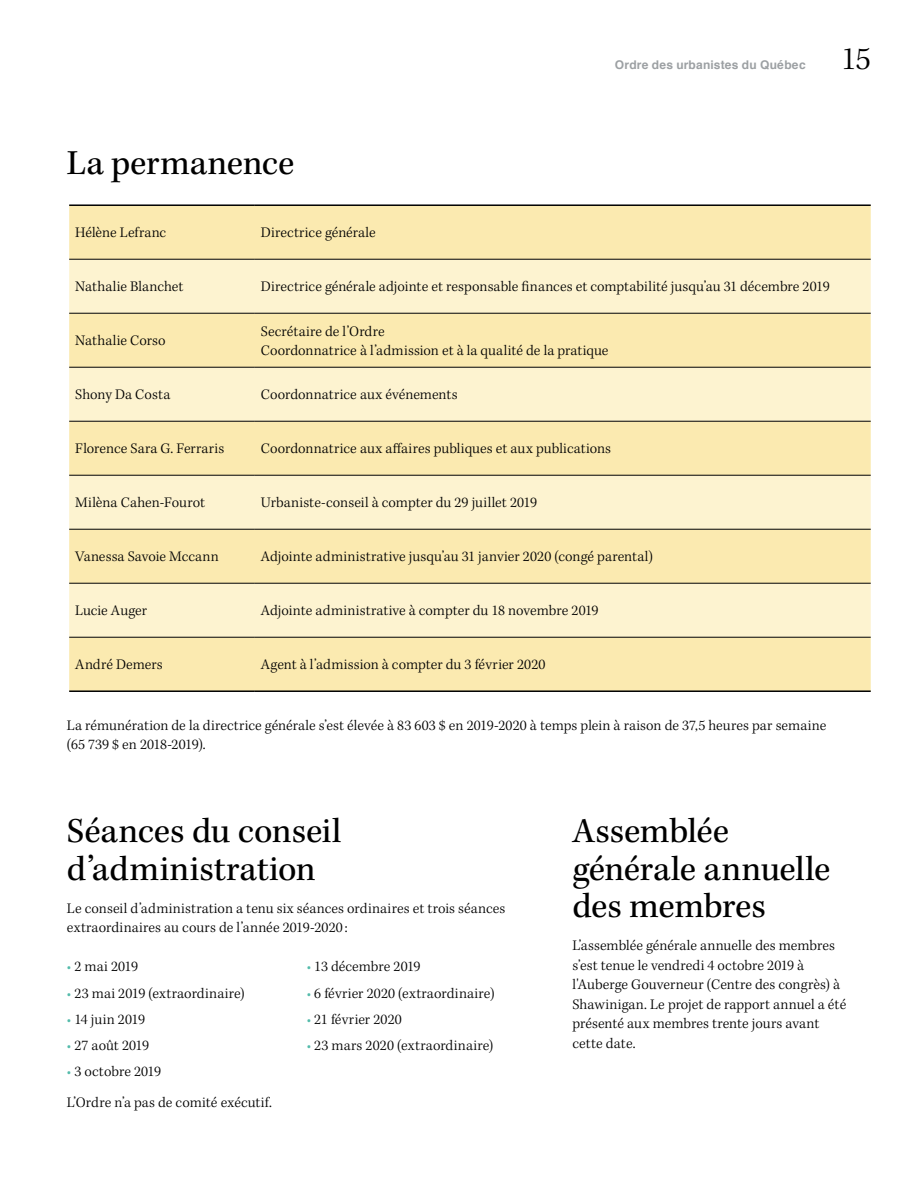
<style>
.page{position:relative;width:918px;height:1188px;background:#fff}
.page>*{position:absolute;margin:0;border:0;box-sizing:border-box;transform-origin:0 0}
.t1{font:36px/37.5px "Kepler Std";letter-spacing:-.005em;color:#000}
.t2{font:300 33px "Kepler Std";color:#000}
.t3{font:300 15px/19.5px "Kepler Std";letter-spacing:.005em;color:#000}
.t4{font:700 12px "Helvetica";letter-spacing:.015em;color:#9ca0a3}
.s1{color:#54bbab}
</style>
<div class="page">
<div style="left:69px;top:206px;width:802px;height:484px;background:#fbeab0"></div>
<svg style="left:69px;top:260px;width:802px;height:377px;background:#faedc1"></svg>
<hr style="left:69px;top:259px;width:186px;height:1px;background:#000">
<hr style="left:255px;top:259px;width:616px;height:1px;background:#000">
<hr style="left:69px;top:313px;width:186px;height:1px;background:#000">
<hr style="left:255px;top:313px;width:616px;height:1px;background:#000">
<hr style="left:69px;top:367px;width:186px;height:1px;background:#000">
<hr style="left:255px;top:367px;width:616px;height:1px;background:#000">
<hr style="left:69px;top:421px;width:186px;height:1px;background:#000">
<hr style="left:255px;top:421px;width:616px;height:1px;background:#000">
<hr style="left:69px;top:475px;width:186px;height:1px;background:#000">
<hr style="left:255px;top:475px;width:616px;height:1px;background:#000">
<hr style="left:69px;top:529px;width:186px;height:1px;background:#000">
<hr style="left:255px;top:529px;width:616px;height:1px;background:#000">
<hr style="left:69px;top:583px;width:186px;height:1px;background:#000">
<hr style="left:255px;top:583px;width:616px;height:1px;background:#000">
<hr style="left:69px;top:637px;width:186px;height:1px;background:#000">
<hr style="left:255px;top:637px;width:616px;height:1px;background:#000">
<hr style="left:69px;top:204px;width:186px;height:2px;background:#000">
<hr style="left:255px;top:204px;width:616px;height:2px;background:#000">
<hr style="left:69px;top:690px;width:186px;height:2px;background:#000">
<hr style="left:255px;top:690px;width:616px;height:2px;background:#000">
<p class="t4" style="left:615px;top:55px;width:192px">Ordre des urbanistes du Québec</p>
<h2 class="t2" style="left:841px;top:40px;width:31px">15</h2>
<h1 class="t1" style="left:67px;top:145px;width:229px">La permanence</h1>
<p class="t3" style="left:75px;top:224px;width:93px">Hélène Lefranc</p>
<p class="t3" style="left:261px;top:224px;width:116px">Directrice générale</p>
<p class="t3" style="left:75px;top:278px;width:110px">Nathalie Blanchet</p>
<p class="t3" style="left:261px;top:278px;width:570px">Directrice générale adjointe et responsable finances et comptabilité jusqu’au 31 décembre 2019</p>
<p class="t3" style="left:75px;top:332px;width:92px">Nathalie Corso</p>
<p class="t3" style="left:261px;top:322px;width:349px">Secrétaire de l’Ordre<br>Coordonnatrice à l’admission et à la qualité de la pratique</p>
<p class="t3" style="left:75px;top:386px;width:97px">Shony Da Costa</p>
<p class="t3" style="left:261px;top:386px;width:198px">Coordonnatrice aux événements</p>
<p class="t3" style="left:75px;top:440px;width:151px">Florence Sara G. Ferraris</p>
<p class="t3" style="left:261px;top:440px;width:352px">Coordonnatrice aux affaires publiques et aux publications</p>
<p class="t3" style="left:75px;top:494px;width:131px">Milèna Cahen-Fourot</p>
<p class="t3" style="left:261px;top:494px;width:278px">Urbaniste-conseil à compter du 29 juillet 2019</p>
<p class="t3" style="left:75px;top:548px;width:145px">Vanessa Savoie Mccann</p>
<p class="t3" style="left:261px;top:548px;width:393px">Adjointe administrative jusqu’au 31 janvier 2020 (congé parental)</p>
<p class="t3" style="left:75px;top:602px;width:73px">Lucie Auger</p>
<p class="t3" style="left:261px;top:602px;width:339px">Adjointe administrative à compter du 18 novembre 2019</p>
<p class="t3" style="left:75px;top:656px;width:89px">André Demers</p>
<p class="t3" style="left:261px;top:656px;width:286px">Agent à l’admission à compter du 3 février 2020</p>
<p class="t3" style="left:67px;top:716px;width:761px">La rémunération de la directrice générale s’est élevée à 83 603 $ en 2019-2020 à temps plein à raison de 37,5 heures par semaine (65 739 $ en 2018-2019).</p>
<h1 class="t1" style="left:67px;top:814px;width:276px">Séances du conseil d’administration</h1>
<p class="t3" style="left:67px;top:899px;width:440px">Le conseil d’administration a tenu six séances ordinaires et trois séances extraordinaires au cours de l’année 2019-2020 :</p>
<p class="t3" style="left:67px;top:958px;width:73px"><span class="s1">•</span> 2 mai 2019</p>
<p class="t3" style="left:67px;top:984px;width:179px"><span class="s1">•</span> 23 mai 2019 (extraordinaire)</p>
<p class="t3" style="left:67px;top:1010px;width:80px"><span class="s1">•</span> 14 juin 2019</p>
<p class="t3" style="left:67px;top:1036px;width:84px"><span class="s1">•</span> 27 août 2019</p>
<p class="t3" style="left:67px;top:1063px;width:96px"><span class="s1">•</span> 3 octobre 2019</p>
<p class="t3" style="left:307px;top:958px;width:115px"><span class="s1">•</span> 13 décembre 2019</p>
<p class="t3" style="left:307px;top:984px;width:189px"><span class="s1">•</span> 6 février 2020 (extraordinaire)</p>
<p class="t3" style="left:307px;top:1010px;width:97px"><span class="s1">•</span> 21 février 2020</p>
<p class="t3" style="left:307px;top:1036px;width:188px"><span class="s1">•</span> 23 mars 2020 (extraordinaire)</p>
<p class="t3" style="left:67px;top:1093px;width:207px">L’Ordre n’a pas de comité exécutif.</p>
<h1 class="t1" style="left:572px;top:814px;width:260px">Assemblée générale annuelle des membres</h1>
<p class="t3" style="left:572px;top:936px;width:275px">L’assemblée générale annuelle des membres s’est tenue le vendredi 4 octobre 2019 à l'Auberge Gouverneur (Centre des congrès) à Shawinigan. Le projet de rapport annuel a été présenté aux membres trente jours avant cette date.</p>
</div>
